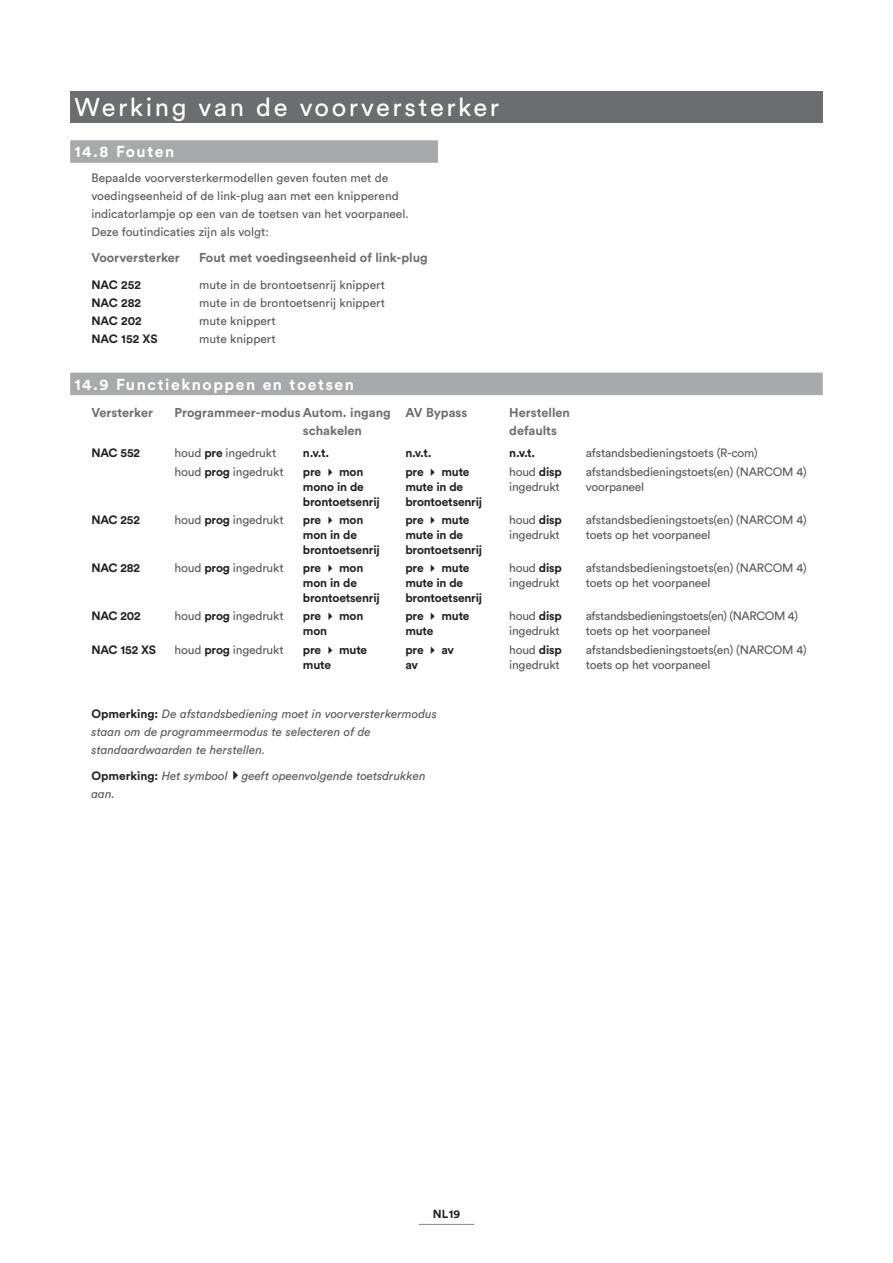
<style>
.page{position:relative;width:893px;height:1263px;background:#fff}
.page>*{position:absolute;margin:0;border:0;box-sizing:border-box;transform-origin:0 0}
.Banner{font:25.5px "Circular Std";letter-spacing:.1em;color:#fff}
.Second_Section_Head{font:700 15.75px "Circular Std";letter-spacing:.1em;color:#fff}
.Intro_Text{font:700 12.75px/18px "Circular Std";color:#6c6d70}
._2nd_Para{font:12px/15px "Circular Std";letter-spacing:-.015em;color:#57585a}
._2nd_Para-2{font:700 12px/15px "Circular Std";letter-spacing:-.015em;color:#231f20}
.Note{font:italic 12px/18px "Circular Std";color:#57585a}
._2nd_Para_Tab{font:12px "Circular Std";color:#57585a}
._2nd_Para-3{font:12px/15px "Circular Std";letter-spacing:-.035em;color:#57585a}
._2nd_Para_Tab-2{font:700 12px "Circular Std";color:#231f20}
.t1{font:700 11.7px "Circular Std";color:#231f20}
.s1{font-weight:700;color:#231f20}
.s2{font-weight:700;font-style:normal;color:#231f20}
.s3{color:#231f20}
</style>
<div class="page">
<hr style="left:419px;top:1224px;width:55px;height:1px;background:#939598">
<div style="left:70px;top:91px;width:753px;height:32px;background:#6c6d70"></div>
<div style="left:70px;top:373px;width:753px;height:22px;background:#a8a9ad"></div>
<div style="left:70px;top:140px;width:368px;height:23px;background:#a8a9ad"></div>
<p class="Banner" style="left:74px;top:92px;width:426px">Werking van de voorversterker</p>
<p class="Second_Section_Head" style="left:74px;top:142px;width:101px">14.8 Fouten</p>
<p class="_2nd_Para" style="left:91px;top:168px;width:319px;line-height:18px">Bepaalde voorversterkermodellen geven fouten met de voedingseenheid of de link-plug aan met een knipperend indicatorlampje op een van de toetsen van het voorpaneel.<br>Deze foutindicaties zijn als volgt:</p>
<p class="Intro_Text" style="left:91px;top:248px;width:90px">Voorversterker</p>
<p class="Intro_Text" style="left:199px;top:248px;width:230px">Fout met voedingseenheid of link-plug</p>
<p class="_2nd_Para_Tab-2" style="left:91px;top:277px;width:51px">NAC 252</p>
<p class="_2nd_Para_Tab" style="left:199px;top:277px;width:188px">mute in de brontoetsenrij knippert</p>
<p class="_2nd_Para_Tab-2" style="left:91px;top:295px;width:51px">NAC 282</p>
<p class="_2nd_Para_Tab" style="left:199px;top:295px;width:188px">mute in de brontoetsenrij knippert</p>
<p class="_2nd_Para_Tab-2" style="left:91px;top:313px;width:52px">NAC 202</p>
<p class="_2nd_Para_Tab" style="left:199px;top:313px;width:78px">mute knippert</p>
<p class="_2nd_Para_Tab-2" style="left:91px;top:331px;width:68px">NAC 152 XS</p>
<p class="_2nd_Para_Tab" style="left:199px;top:331px;width:78px">mute knippert</p>
<p class="Second_Section_Head" style="left:74px;top:374px;width:281px">14.9 Functieknoppen en toetsen</p>
<p class="Intro_Text" style="left:91px;top:403px;width:63px">Versterker</p>
<p class="Intro_Text" style="left:175px;top:403px;width:218px">Programmeer-modus Autom. ingang</p>
<p class="Intro_Text" style="left:303px;top:421px;width:61px">schakelen</p>
<p class="Intro_Text" style="left:405px;top:403px;width:63px">AV Bypass</p>
<p class="Intro_Text" style="left:509px;top:403px;width:62px">Herstellen defaults</p>
<p class="_2nd_Para-2" style="left:91px;top:445px;width:50px">NAC 552</p>
<p class="_2nd_Para" style="left:175px;top:446px;width:103px">houd <span class="s1">pre</span> ingedrukt</p>
<p class="_2nd_Para-2" style="left:303px;top:445px;width:28px">n.v.t.</p>
<p class="_2nd_Para-2" style="left:405px;top:445px;width:28px">n.v.t.</p>
<p class="_2nd_Para-2" style="left:509px;top:445px;width:28px">n.v.t.</p>
<p class="_2nd_Para" style="left:586px;top:446px;width:174px">afstandsbedieningstoets (R-com)</p>
<p class="_2nd_Para" style="left:175px;top:464px;width:110px">houd <span class="s1">prog</span> ingedrukt</p>
<p class="_2nd_Para-2" style="left:303px;top:464px;width:78px">pre ✔ mon mono in de brontoetsenrij</p>
<p class="_2nd_Para-2" style="left:405px;top:464px;width:78px">pre ✔ mute mute in de brontoetsenrij</p>
<p class="_2nd_Para" style="left:509px;top:464px;width:54px">houd <span class="s1">disp </span>ingedrukt</p>
<p class="_2nd_Para" style="left:586px;top:464px;width:223px">afstandsbedieningstoets(en) (NARCOM 4) voorpaneel</p>
<p class="_2nd_Para-2" style="left:91px;top:512px;width:50px">NAC 252</p>
<p class="_2nd_Para" style="left:175px;top:512px;width:110px">houd <span class="s1">prog</span> ingedrukt</p>
<p class="_2nd_Para-2" style="left:303px;top:512px;width:78px">pre ✔ mon mon in de brontoetsenrij</p>
<p class="_2nd_Para-2" style="left:405px;top:512px;width:78px">pre ✔ mute mute in de brontoetsenrij</p>
<p class="_2nd_Para" style="left:509px;top:512px;width:54px">houd <span class="s1">disp </span>ingedrukt</p>
<p class="_2nd_Para" style="left:586px;top:512px;width:223px">afstandsbedieningstoets(en) (NARCOM 4) toets op het voorpaneel</p>
<p class="_2nd_Para-2" style="left:91px;top:560px;width:50px">NAC 282</p>
<p class="_2nd_Para" style="left:175px;top:560px;width:110px">houd <span class="s1">prog</span> ingedrukt</p>
<p class="_2nd_Para-2" style="left:303px;top:560px;width:78px">pre ✔ mon mon in de brontoetsenrij</p>
<p class="_2nd_Para-2" style="left:405px;top:560px;width:78px">pre ✔ mute mute in de brontoetsenrij</p>
<p class="_2nd_Para" style="left:509px;top:560px;width:54px">houd <span class="s1">disp </span>ingedrukt</p>
<p class="_2nd_Para" style="left:586px;top:560px;width:223px">afstandsbedieningstoets(en) (NARCOM 4) toets op het voorpaneel</p>
<p class="_2nd_Para-2" style="left:91px;top:608px;width:51px">NAC 202</p>
<p class="_2nd_Para" style="left:175px;top:608px;width:110px">houd <span class="s1">prog</span> ingedrukt</p>
<p class="_2nd_Para-2" style="left:303px;top:608px;width:62px">pre ✔ mon mon</p>
<p class="_2nd_Para-2" style="left:405px;top:608px;width:66px">pre ✔ mute mute</p>
<p class="_2nd_Para" style="left:509px;top:608px;width:54px">houd <span class="s1">disp </span>ingedrukt</p>
<p class="_2nd_Para-3" style="left:586px;top:608px;width:214px">afstandsbedieningstoets(en) (NARCOM 4) toets op het voorpaneel</p>
<p class="_2nd_Para-2" style="left:91px;top:641px;width:66px">NAC 152 XS</p>
<p class="_2nd_Para" style="left:175px;top:642px;width:110px">houd <span class="s1">prog</span> ingedrukt</p>
<p class="_2nd_Para-2" style="left:303px;top:641px;width:66px">pre ✔ mute mute</p>
<p class="_2nd_Para-2" style="left:405px;top:641px;width:50px">pre ✔ av av</p>
<p class="_2nd_Para" style="left:509px;top:642px;width:54px">houd <span class="s1">disp </span>ingedrukt</p>
<p class="_2nd_Para" style="left:586px;top:642px;width:223px">afstandsbedieningstoets(en) (NARCOM 4) toets op het voorpaneel</p>
<p class="Note" style="left:91px;top:704px;width:347px"><span class="s2">Opmerking:</span> De afstandsbediening moet in voorversterkermodus staan om de programmeermodus te selecteren of de standaardwaarden te herstellen.</p>
<p class="Note" style="left:91px;top:767px;width:336px"><span class="s2">Opmerking:</span> Het symbool<span class="s3">✔</span>geeft opeenvolgende toetsdrukken aan.</p>
<p class="t1" style="left:433px;top:1207px;width:29px">Nl19</p>
</div>
